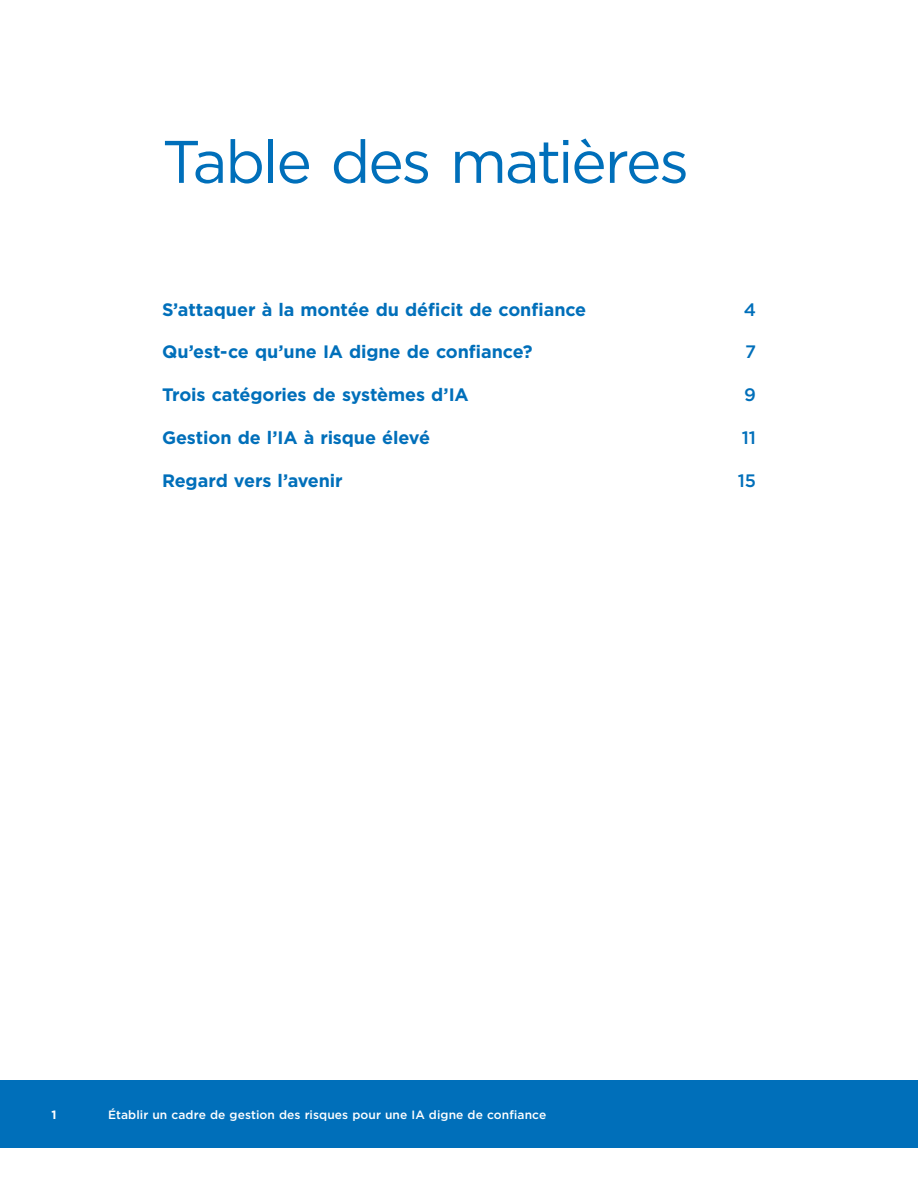
<style>
.page{position:relative;width:918px;height:1188px;background:#fff}
.page>*{position:absolute;margin:0;border:0;box-sizing:border-box;transform-origin:0 0}
.headChp{font:60px "Gotham";letter-spacing:-.04em;color:#006fba}
.t1{font:700 18px "Gotham";letter-spacing:-.01em;color:#006fba}
.t2{font:500 18px "Gotham";color:#006fba}
.t3{font:500 12px "Gotham";letter-spacing:.01em;color:#fff}
.t4{font:700 12px "Gotham";color:#fff}
</style>
<div class="page">
<div style="left:0;top:1080px;width:918px;height:68px;background:#006fba"></div>
<h1 class="headChp" style="left:162px;top:125px;width:529px">Table des matières</h1>
<p class="t1" style="left:162px;top:298px;width:426px">S’attaquer à la montée du déficit de confiance</p>
<p class="t2" style="left:744px;top:298px;width:14px">4</p>
<p class="t1" style="left:162px;top:341px;width:372px">Qu’est-ce qu’une IA digne de confiance?</p>
<p class="t2" style="left:745px;top:341px;width:12px">7</p>
<p class="t1" style="left:162px;top:384px;width:308px">Trois catégories de systèmes d’IA</p>
<p class="t2" style="left:744px;top:384px;width:13px">9</p>
<p class="t1" style="left:162px;top:427px;width:270px">Gestion de l’IA à risque élevé</p>
<p class="t2" style="left:742px;top:427px;width:16px">11</p>
<p class="t1" style="left:162px;top:469px;width:182px">Regard vers l’avenir</p>
<p class="t2" style="left:738px;top:469px;width:20px">15</p>
<p class="t4" style="left:51px;top:1107px;width:7px">1</p>
<p class="t3" style="left:108px;top:1107px;width:440px">Établir un cadre de gestion des risques pour une IA digne de confiance</p>
</div>
